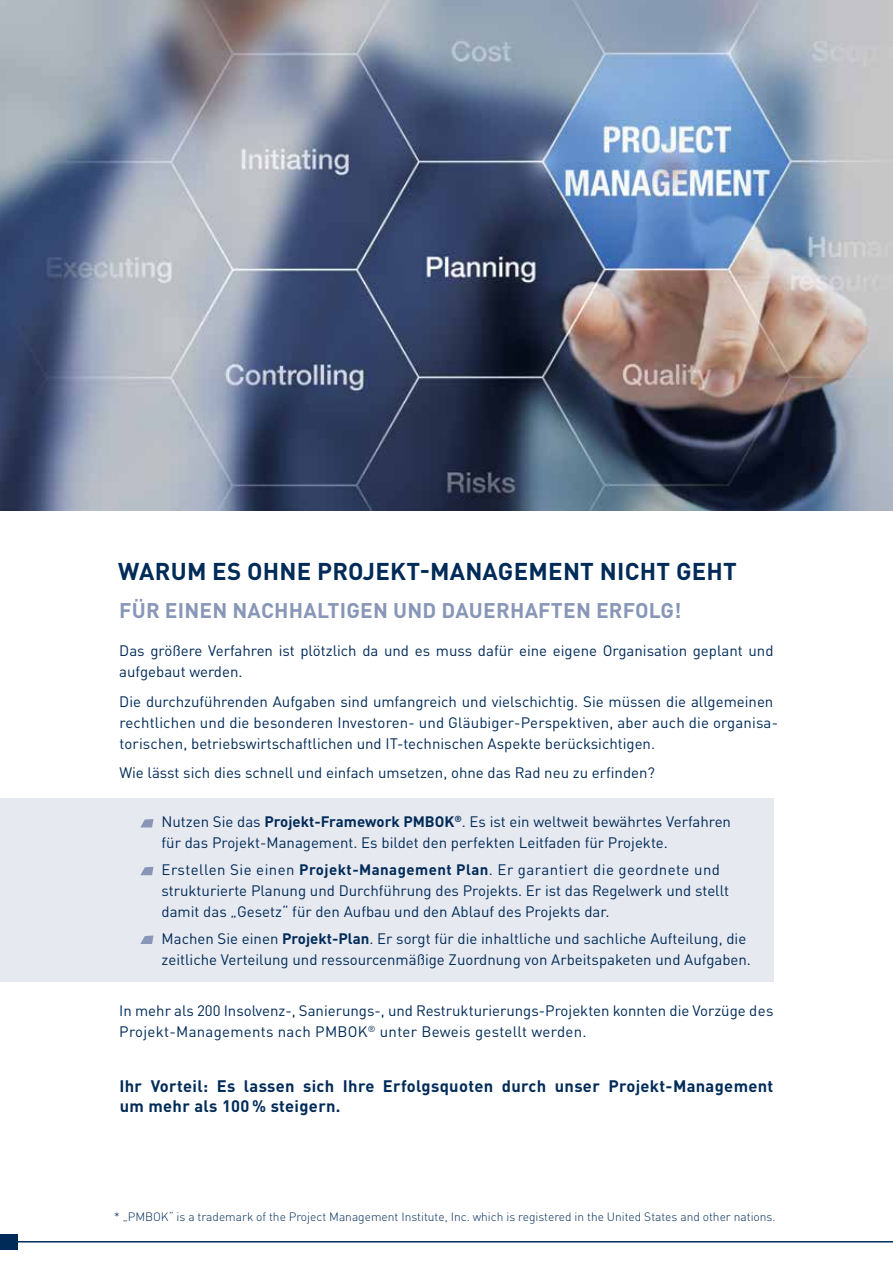
<style>
.page{position:relative;width:893px;height:1263px;background:#fff}
.page>*{position:absolute;margin:0;border:0;box-sizing:border-box;transform-origin:0 0}
.t1{font:700 24px "DINOT";letter-spacing:.01em;color:#002b58}
.t2{font:700 21px "DINOT";letter-spacing:.01em;color:#8896b7}
.t3{font:700 16.5px/19.8px "DINOT";letter-spacing:.02em;color:#002b58}
.t4{font:15px/21px "DINOT";color:#002b58}
.t5{font:300 12px "DINOT";color:#002b58}
.s1{font-weight:700}
</style>
<div class="page">
<div style="left:0;top:798px;width:774px;height:183px;background:#e7e9f0"></div>
<svg style="left:140px;top:819px;width:13px;height:8px"></svg>
<svg style="left:140px;top:867px;width:13px;height:8px"></svg>
<svg style="left:140px;top:935px;width:13px;height:9px"></svg>
<img style="left:0;top:0;width:893px;height:510px">
<div style="left:0;top:1234px;width:17px;height:15px;background:#002b58"></div>
<hr style="left:0;top:1241px;width:893px;height:1px;background:#002b58">
<h1 class="t1" style="left:118px;top:555px;width:620px">WARUM ES OHNE PROJEKT-MANAGEMENT NICHT GEHT</h1>
<h2 class="t2" style="left:119px;top:597px;width:564px">FÜR EINEN NACHHALTIGEN UND DAUERHAFTEN ERFOLG!</h2>
<p class="t4" style="left:119px;top:640px;width:656px">Das größere Verfahren ist plötzlich da und es muss dafür eine eigene Organisation geplant und aufgebaut werden.</p>
<p class="t4" style="left:119px;top:690px;width:660px">Die durchzuführenden Aufgaben sind umfangreich und vielschichtig. Sie müssen die allgemeinen rechtlichen und die besonderen Investoren- und Gläubiger-Perspektiven, aber auch die organisa&shy;torischen, betriebswirtschaftlichen und IT-technischen Aspekte berücksichtigen.</p>
<p class="t4" style="left:119px;top:762px;width:537px">Wie lässt sich dies schnell und einfach umsetzen, ohne das Rad neu zu erfinden?</p>
<p class="t4" style="left:162px;top:811px;width:571px">Nutzen Sie das <span class="s1">Projekt-Framework PMBOK</span><sup>®</sup>. Es ist ein weltweit bewährtes Verfahren für das Projekt-Management. Es bildet den perfekten Leitfaden für Projekte.</p>
<p class="t4" style="left:162px;top:859px;width:569px">Erstellen Sie einen <span class="s1">Projekt-Management Plan</span>. Er garantiert die geordnete und strukturierte Planung und Durchführung des Projekts. Er ist das Regelwerk und stellt damit das „Gesetz“ für den Aufbau und den Ablauf des Projekts dar.</p>
<p class="t4" style="left:162px;top:928px;width:591px">Machen Sie einen <span class="s1">Projekt-Plan</span>. Er sorgt für die inhaltliche und sachliche Aufteilung, die zeitliche Verteilung und ressourcenmäßige Zuordnung von Arbeitspaketen und Aufgaben.</p>
<p class="t4" style="left:119px;top:1000px;width:656px">In mehr als 200 Insolvenz-, Sanierungs-, und Restrukturierungs-Projekten konnten die Vorzüge des<br>Projekt-Managements nach PMBOK<sup>®</sup> unter Beweis gestellt werden.</p>
<p class="t3" style="left:119px;top:1076px;width:655px">Ihr Vorteil: Es lassen sich Ihre Erfolgsquoten durch unser Projekt-Management um mehr als 100 % steigern.</p>
<p class="t5" style="left:114px;top:1209px;width:663px">* „PMBOK“ is a trademark of the Project Management Institute, Inc. which is registered in the United States and other nations.</p>
</div>
